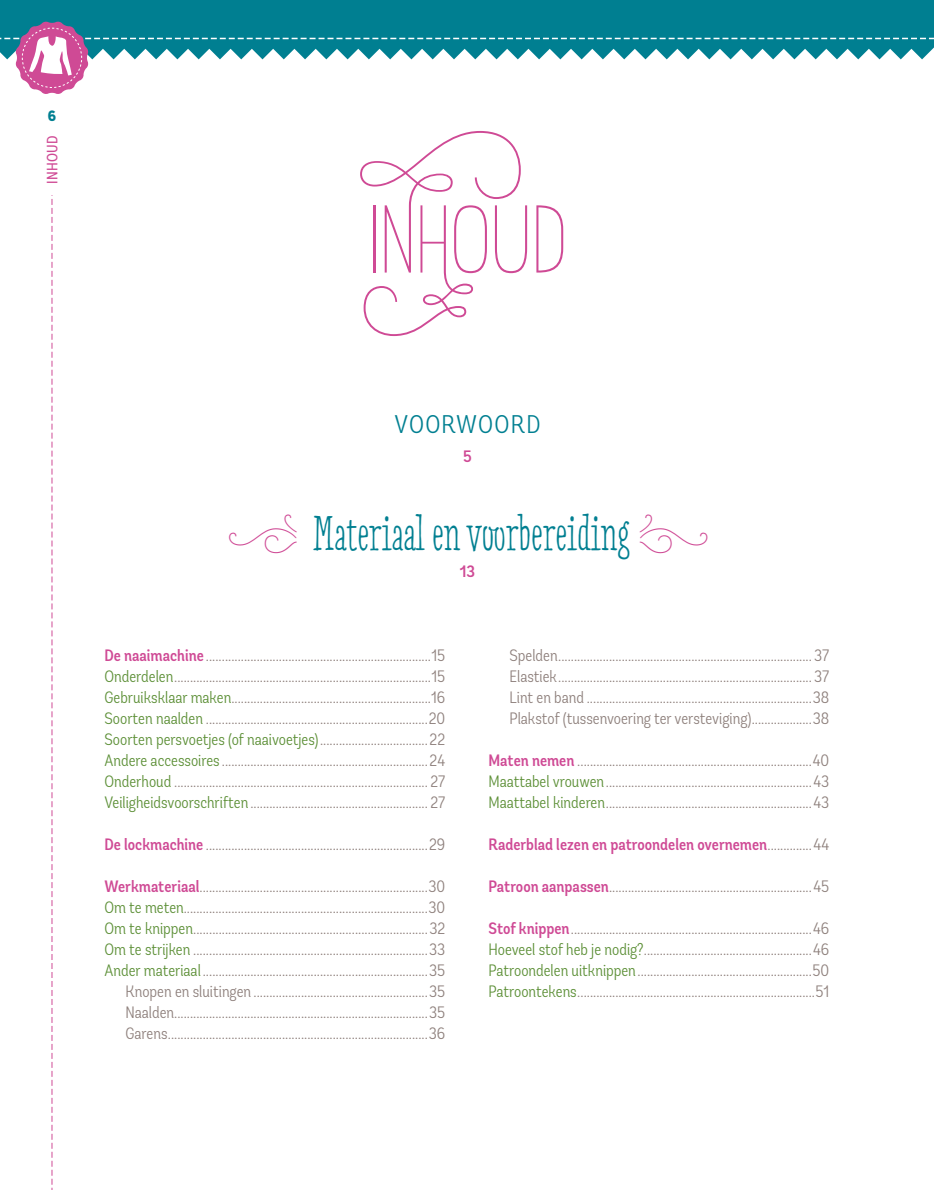
<style>
.page{position:relative;width:934px;height:1190px;background:#fff}
.page>*{position:absolute;margin:0;border:0;box-sizing:border-box;transform-origin:0 0}
.t1{font:97.5px "Julieta Pro";color:#cf4a95}
.t2{font:48px "Love Potion No 10";color:#007f91}
.t3{font:300 condensed 25.5px "Andes";letter-spacing:.05em;color:#007f91}
.t4{font:300 condensed 16.5px/21px "Andes";color:#8e807c;text-align:justify}
.t5{font:500 condensed 16.5px "Andes";color:#cf4a95}
.t6{font:15px "Andes Condensed";letter-spacing:.005em;color:#cf4a95}
.t7{font:800 condensed 15px "Andes";color:#007f91}
.s1{font-weight:500;color:#cf4a95}
.s2{color:#5c8f36}
.s3{font-weight:300;color:#8e807c}
</style>
<div class="page">
<svg style="left:52px;top:195px;width:1px;height:994px"></svg>
<div style="left:0;top:0;width:933px;height:22px;background:#007f91"></div>
<svg style="left:0;top:22px;width:933px;height:72px"></svg>
<div style="left:22px;top:28px;width:60px;height:60px;border:1px dashed #fff;border-radius:50%"></div>
<p class="t7" style="left:48px;top:106px;width:10px">6</p>
<p class="t6" style="left:43px;top:183px;width:49px;rotate:-90deg">INHOUD</p>
<h1 class="t1" style="left:368px;top:182px;width:200px">INHOUD</h1>
<h3 class="t3" style="left:394px;top:409px;width:147px">VOORWOORD</h3>
<p class="t5" style="left:463px;top:446px;width:10px">5</p>
<h2 class="t2" style="left:313px;top:505px;width:318px">Materiaal en voorbereiding</h2>
<p class="t5" style="left:460px;top:561px;width:17px">13</p>
<p class="t4" style="left:104px;top:645px;width:342px"><span class="s1">De naaimachine</span> .......................................................................15<br><span class="s2">Onderdelen</span>.................................................................................15<br><span class="s2">Gebruiksklaar maken</span>...............................................................16<br><span class="s2">Soorten naalden</span> ......................................................................20<br><span class="s2">Soorten persvoetjes (of naaivoetjes)</span>..................................22<br><span class="s2">Andere accessoires</span>.................................................................24<br><span class="s2">Onderhoud</span> ................................................................................ 27<br><span class="s2">Veiligheidsvoorschriften</span> ........................................................ 27</p>
<p class="t4" style="left:104px;top:834px;width:342px"><span class="s1">De lockmachine</span> ......................................................................29</p>
<p class="t4" style="left:104px;top:876px;width:342px;text-align:right"><span class="s1">Werkmateriaal</span>........................................................................30<br><span class="s2">Om te meten</span>.............................................................................30<br><span class="s2">Om te knippen</span>..........................................................................32<br><span class="s2">Om te strijken</span> ..........................................................................33<br><span class="s2">Ander materiaal</span> .......................................................................35<br>Knopen en sluitingen .......................................................35<br>Naalden................................................................................35<br>Garens..................................................................................36</p>
<p class="t4" style="left:509px;top:645px;width:321px">Spelden................................................................................ 37<br>Elastiek................................................................................ 37<br>Lint en band .......................................................................38<br>Plakstof (tussenvoering ter versteviging)...................38</p>
<p class="t4" style="left:488px;top:750px;width:342px"><span class="s1">Maten nemen</span> ..........................................................................40<br><span class="s2">Maattabel vrouwen</span>.................................................................43<br><span class="s2">Maattabel kinderen</span>.................................................................43</p>
<p class="t5" style="left:488px;top:834px;width:342px">Raderblad lezen en patroondelen overnemen<span class="s3">..............44</span></p>
<p class="t4" style="left:488px;top:876px;width:342px"><span class="s1">Patroon aanpassen</span>................................................................45</p>
<p class="t4" style="left:488px;top:918px;width:342px"><span class="s1">Stof knippen</span>............................................................................46<br><span class="s2">Hoeveel stof heb je nodig?</span>.....................................................46<br><span class="s2">Patroondelen uitknippen</span>.......................................................50<br><span class="s2">Patroontekens</span>...........................................................................51</p>
</div>
